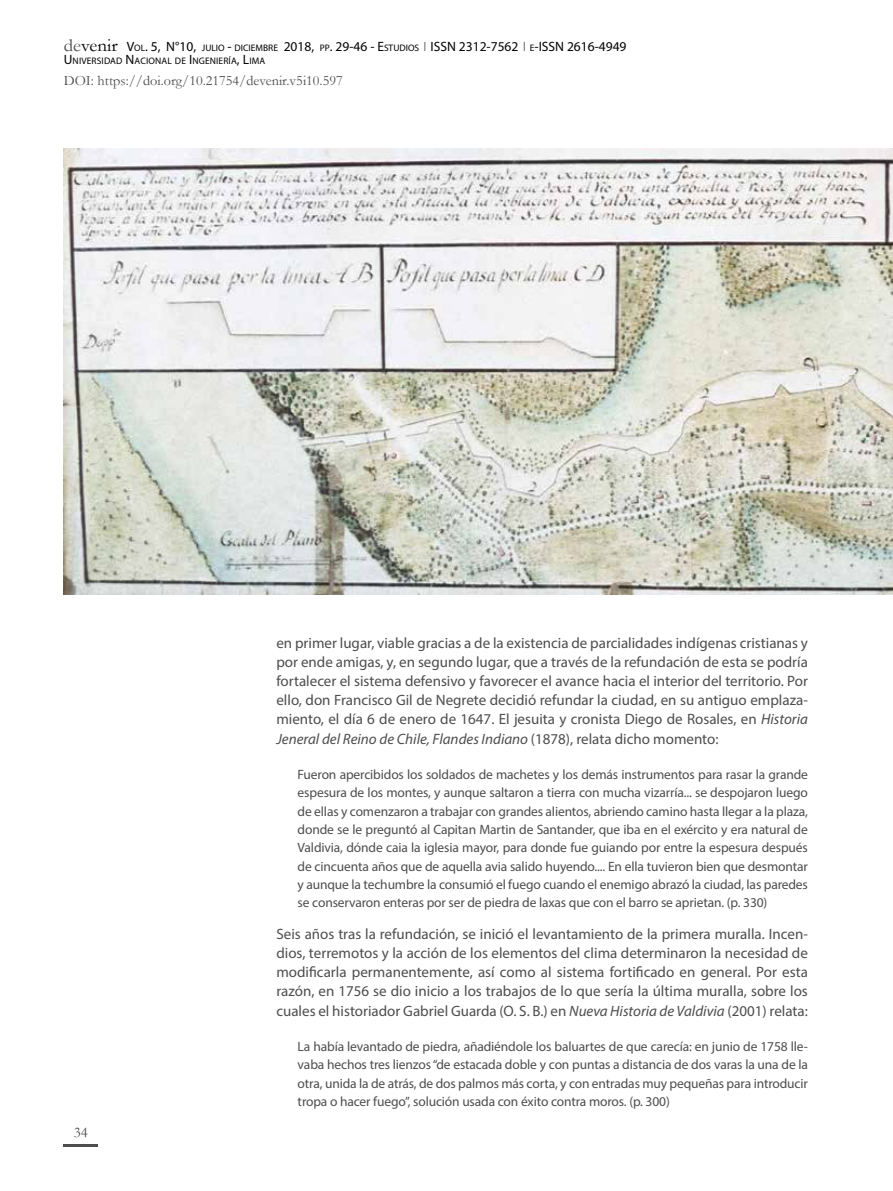
<style>
.page{position:relative;width:893px;height:1191px;background:#fff}
.page>*{position:absolute;margin:0;border:0;box-sizing:border-box;transform-origin:0 0}
.t1{font:15px/19px "Myriad Pro";color:#4d4d4f;text-align:justify}
.t2{font:15px "Garamond";color:#4d4d4f}
.t3{font:14.25px "Garamond";color:#4d4d4f}
.t4{font:13.5px/18.3px "Myriad Pro";letter-spacing:-.01em;color:#4d4d4f;text-align:justify}
.t5{font:13.5px "Myriad Pro";color:#000}
.t6{font:9.45px "Myriad Pro";letter-spacing:.015em;color:#000}
.s1{font-family:"Garamond";font-size:18px;color:#4d4d4f}
.s2{font-family:"Garamond";font-size:18px}
.s3{font-size:9.45px}
.s4{font-size:13.5px}
.s5{font-style:italic}
</style>
<div class="page">
<hr style="left:64px;top:1144px;width:34px;height:2px;background:#4d4d4f">
<img style="left:64px;top:149px;width:829px;height:445px">
<p class="t5" style="left:64px;top:38px;width:374px"><span class="s1">de</span><span class="s2">venir</span> V<span class="s3">OL</span>. 5, N°10, <span class="s3">JULIO</span> - <span class="s3">DICIEMBRE</span> 2018, <span class="s3">PP</span>. 29-46 - E<span class="s3">STUDIOS</span> ISSN</p>
<p class="t5" style="left:459px;top:38px;width:87px">2312-7562 <span class="s3">E</span>-ISSN</p>
<p class="t5" style="left:567px;top:38px;width:61px">2616-4949</p>
<p class="t3" style="left:64px;top:71px;width:280px">DOI: https://doi.org/10.21754/devenir.v5i10.597</p>
<p class="t6" style="left:64px;top:55px;width:203px"><span class="s4">U</span>NIVERSIDAD <span class="s4">N</span>ACIONAL DE <span class="s4">I</span> NGENIERÍA<span class="s4">, L</span>IMA</p>
<p class="t2" style="left:74px;top:1122px;width:16px">34</p>
<p class="t1" style="left:276px;top:633px;width:533px">en primer lugar, viable gracias a de la existencia de parcialidades indígenas cristianas y por ende amigas, y, en segundo lugar, que a través de la refundación de esta se podría fortalecer el sistema defensivo y favorecer el avance hacia el interior del territorio. Por ello, don Francisco Gil de Negrete decidió refundar la ciudad, en su antiguo emplaza&shy;miento, el día 6 de enero de 1647. El jesuita y cronista Diego de Rosales, en <span class="s5">Historia Jeneral del Reino de Chile, Flandes Indiano</span> (1878), relata dicho momento:</p>
<p class="t4" style="left:298px;top:765px;width:512px">Fueron apercibidos los soldados de machetes y los demás instrumentos para rasar la grande espesura de los montes, y aunque saltaron a tierra con mucha vizarría... se despojaron luego de ellas y comenzaron a trabajar con grandes alientos, abriendo camino hasta llegar a la plaza, donde se le preguntó al Capitan Martin de Santander, que iba en el exército y era natural de Valdivia, dónde caia la iglesia mayor, para donde fue guiando por entre la espesura después de cincuenta años que de aquella avia salido huyendo.... En ella tuvieron bien que desmontar y aunque la techumbre la consumió el fuego cuando el enemigo abrazó la ciudad, las paredes se conservaron enteras por ser de piedra de laxas que con el barro se aprietan. (p. 330)</p>
<p class="t1" style="left:276px;top:924px;width:533px">Seis años tras la refundación, se inició el levantamiento de la primera muralla. Incen&shy;dios, terremotos y la acción de los elementos del clima determinaron la necesidad de modificarla permanentemente, así como al sistema fortificado en general. Por esta razón, en 1756 se dio inicio a los trabajos de lo que sería la última muralla, sobre los cuales el historiador Gabriel Guarda (O. S. B.) en <span class="s5">Nueva Historia de Valdivia</span> (2001) relata:</p>
<p class="t4" style="left:298px;top:1037px;width:512px">La había levantado de piedra, añadiéndole los baluartes de que carecía: en junio de 1758 lle&shy;vaba hechos tres lienzos “de estacada doble y con puntas a distancia de dos varas la una de la otra, unida la de atrás, de dos palmos más corta, y con entradas muy pequeñas para introducir tropa o hacer fuego”, solución usada con éxito contra moros. (p. 300)</p>
</div>
